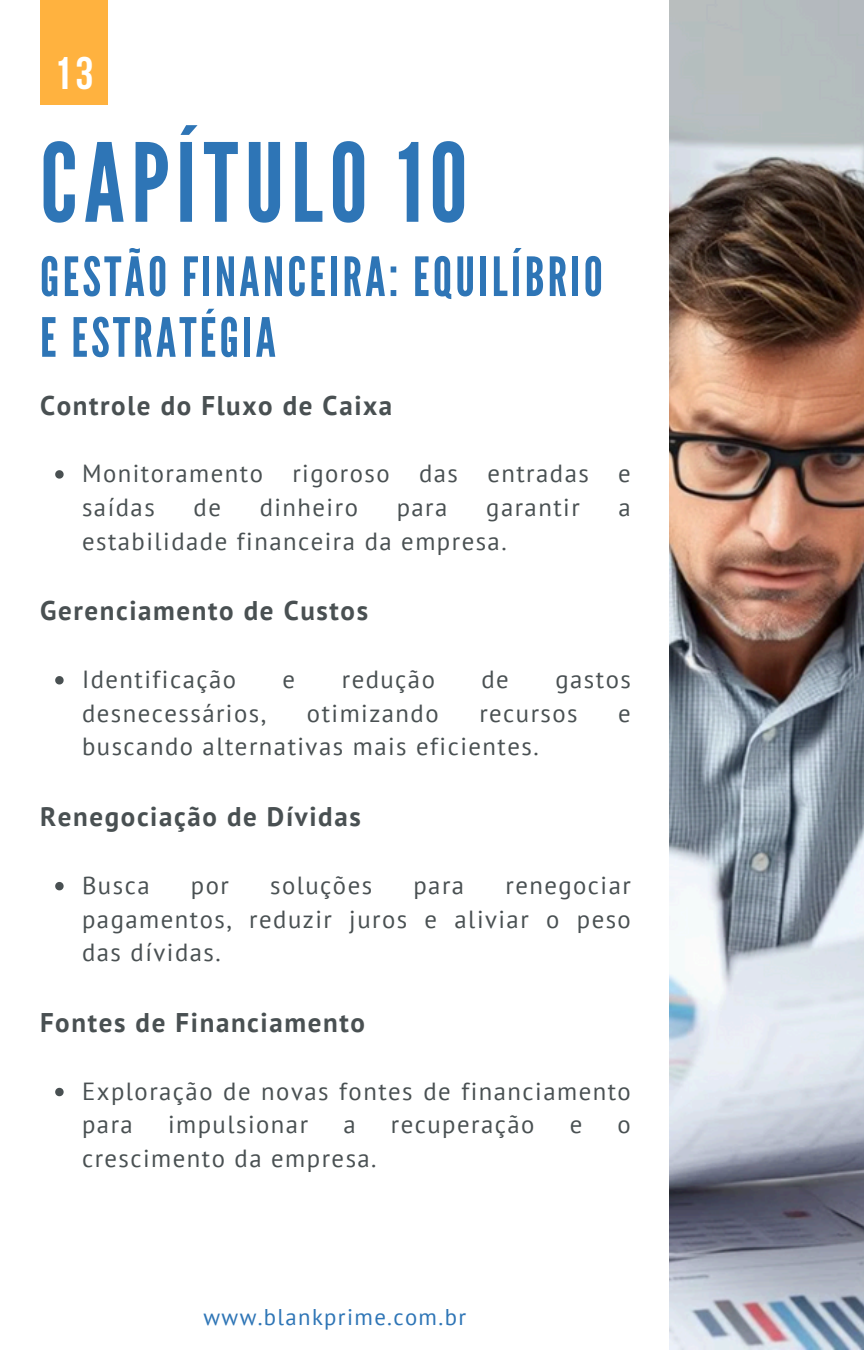
<style>
.page{position:relative;width:864px;height:1350px;background:#fff}
.page>*{position:absolute;margin:0;border:0;box-sizing:border-box;transform-origin:0 0}
.t1{font:108.67px "League Gothic";letter-spacing:.06em;color:#2e75b6}
.t2{font:54px/60.8px "League Gothic";letter-spacing:.06em;color:#2e75b6}
.t3{font:700 45.45px "Bebas Neue";color:#fff}
.t4{font:700 27px "PT Sans";letter-spacing:.06em;color:#495052}
.t5{font:24.75px/33.8px "PT Sans";letter-spacing:.06em;color:#495052}
.t6{font:22.72px "PT Sans";letter-spacing:.06em;color:#2e75b6}
</style>
<div class="page">
<div style="left:40px;top:0;width:68px;height:105px;background:#ffb23f"></div>
<img style="left:670px;top:0;width:194px;height:1350px">
<svg style="left:55px;top:470px;width:9px;height:9px"></svg>
<svg style="left:55px;top:676px;width:9px;height:9px"></svg>
<svg style="left:55px;top:882px;width:9px;height:8px"></svg>
<svg style="left:55px;top:1088px;width:9px;height:8px"></svg>
<h2 class="t3" style="left:54px;top:55px;width:41px">13</h2>
<p class="t1" style="left:40px;top:120px;width:429px">CAPÍTULO 10</p>
<p class="t2" style="left:40px;top:248px;width:564px">GESTÃO FINANCEIRA: EQUILÍBRIO<br>E ESTRATÉGIA</p>
<p class="t4" style="left:40px;top:387px;width:354px">Controle do Fluxo de Caixa</p>
<h1 class="t5" style="left:82px;top:456px;width:550px">Monitoramento rigoroso das entradas e saídas</h1>
<h1 class="t5" style="left:194px;top:490px;width:29px">de</h1>
<h1 class="t5" style="left:260px;top:490px;width:100px">dinheiro</h1>
<h1 class="t5" style="left:397px;top:490px;width:52px">para</h1>
<h1 class="t5" style="left:486px;top:490px;width:95px">garantir</h1>
<h1 class="t5" style="left:619px;top:490px;width:14px">a</h1>
<h1 class="t5" style="left:82px;top:523px;width:426px">estabilidade financeira da empresa.</h1>
<h2 class="t4" style="left:40px;top:593px;width:330px">Gerenciamento de Custos</h2>
<p class="t5" style="left:82px;top:662px;width:156px">Identificação</p>
<p class="t5" style="left:283px;top:662px;width:14px">e</p>
<p class="t5" style="left:342px;top:662px;width:95px">redução</p>
<p class="t5" style="left:482px;top:662px;width:29px">de</p>
<p class="t5" style="left:555px;top:662px;width:77px">gastos</p>
<p class="t5" style="left:82px;top:696px;width:186px">desnecessários,</p>
<p class="t5" style="left:307px;top:696px;width:133px">otimizando</p>
<p class="t5" style="left:479px;top:696px;width:100px">recursos</p>
<p class="t5" style="left:618px;top:696px;width:14px">e</p>
<p class="t5" style="left:82px;top:729px;width:458px">buscando alternativas mais eficientes.</p>
<h2 class="t4" style="left:40px;top:799px;width:322px">Renegociação de Dívidas</h2>
<p class="t5" style="left:82px;top:868px;width:69px">Busca</p>
<p class="t5" style="left:191px;top:868px;width:40px">por</p>
<p class="t5" style="left:270px;top:868px;width:104px">soluções</p>
<p class="t5" style="left:413px;top:868px;width:52px">para</p>
<p class="t5" style="left:82px;top:868px;width:550px;text-align:justify;text-indent:423px">renegociar pagamentos, reduzir juros e aliviar o peso das dívidas.</p>
<h2 class="t4" style="left:40px;top:1005px;width:326px">Fontes de Financiamento</h2>
<p class="t5" style="left:82px;top:1074px;width:550px">Exploração de novas fontes de financiamento para</p>
<p class="t5" style="left:168px;top:1107px;width:141px">impulsionar</p>
<p class="t5" style="left:343px;top:1107px;width:14px">a</p>
<p class="t5" style="left:391px;top:1107px;width:145px">recuperação</p>
<p class="t5" style="left:570px;top:1107px;width:14px">e</p>
<p class="t5" style="left:618px;top:1107px;width:15px">o</p>
<p class="t5" style="left:82px;top:1141px;width:296px">crescimento da empresa.</p>
<p class="t6" style="left:204px;top:1302px;width:264px">www.blankprime.com.br</p>
</div>
